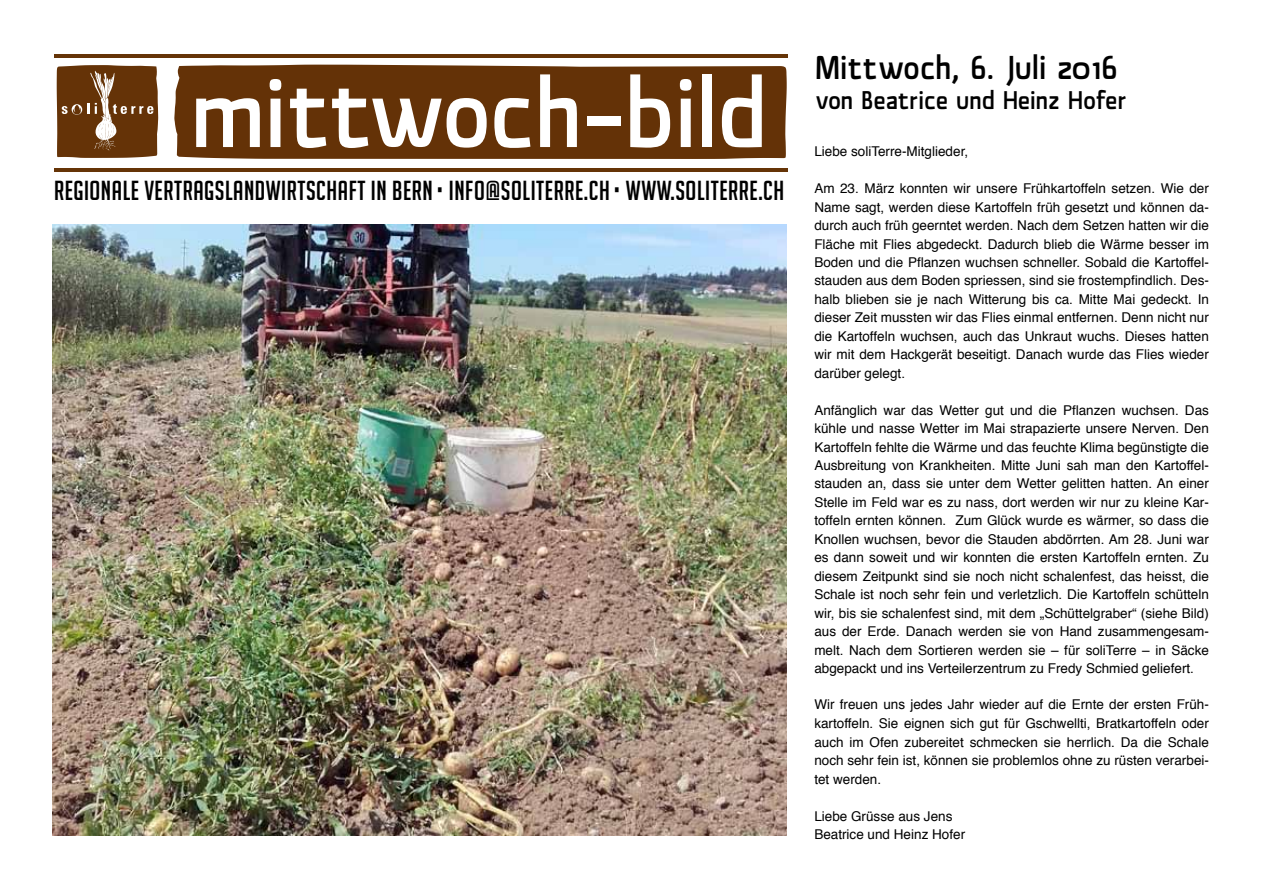
<style>
.page{position:relative;width:1263px;height:893px;background:#fff}
.page>*{position:absolute;margin:0;border:0;box-sizing:border-box;transform-origin:0 0}
.t1{font:500 96.9px "Material Sans";letter-spacing:-.005em;color:#fff}
.t2{font:500 33px "Material Sans";color:#000}
.t3{font:26.85px "Big Noodle Titling";letter-spacing:.02em;color:#000}
.t4{font:500 25.5px "Material Sans";color:#000}
.t5{font:13.5px/18.5px "Helvetica";color:#000;text-align:justify}
.s1{font-family:"Arial"}
</style>
<div class="page">
<svg style="left:57px;top:65px;width:101px;height:93px"></svg>
<hr style="left:54px;top:168px;width:734px;height:4px;background:#653407">
<hr style="left:54px;top:54px;width:734px;height:3px;background:#653407">
<div style="left:174px;top:65px;width:613px;height:94px;background:#643207"></div>
<img style="left:53px;top:224px;width:733px;height:611px">
<h1 class="t1" style="left:191px;top:60px;width:577px">mittwoch-bild</h1>
<h3 class="t3" style="left:54px;top:176px;width:732px">REGIONALE VERTRAGSLANDWIRTSCHAFT IN BERN • INFO@SOLITERRE.CH • WWW.SOLITERRE.CH</h3>
<h2 class="t2" style="left:815px;top:49px;width:304px">Mittwoch, 6. Juli 2016</h2>
<h3 class="t4" style="left:815px;top:86px;width:314px">von Beatrice und Heinz Hofer</h3>
<p class="t5" style="left:814px;top:143px;width:155px">Liebe soliTerre-Mitglieder,</p>
<p class="t5" style="left:814px;top:180px;width:396px">Am 23. März konnten wir unsere Frühkartoffeln setzen. Wie der Name sagt, werden diese Kartoffeln früh gesetzt und können da&shy;durch auch früh geerntet werden. Nach dem Setzen hatten wir die Fläche mit Flies abgedeckt. Dadurch blieb die Wärme besser im Boden und die Pflanzen wuchsen schneller. Sobald die Kartoffel&shy;stauden aus dem Boden spriessen, sind sie frostempfindlich. Des&shy;halb blieben sie je nach Witterung bis ca. Mitte Mai gedeckt. In dieser Zeit mussten wir das Flies einmal entfernen. Denn nicht nur die Kartoffeln wuchsen, auch das Unkraut wuchs. Dieses hatten wir mit dem Hackgerät beseitigt. Danach wurde das Flies wieder darüber gelegt.</p>
<p class="t5" style="left:814px;top:401px;width:396px">Anfänglich war das Wetter gut und die Pflanzen wuchsen. Das kühle und nasse Wetter im Mai strapazierte unsere Nerven. Den Kartoffeln fehlte die Wärme und das feuchte Klima begünstigte die Ausbreitung von Krankheiten. Mitte Juni sah man den Kartoffel&shy;stauden an, dass sie unter dem Wetter gelitten hatten. An einer Stelle im Feld war es zu nass, dort werden wir nur zu kleine Kar&shy;toffeln ernten können. Zum Glück wurde es wärmer, so dass die Knollen wuchsen, bevor die Stauden abdörrten. Am 28. Juni war es dann soweit und wir konnten die ersten Kartoffeln ernten. Zu diesem Zeitpunkt sind sie noch nicht schalenfest, das heisst, die Schale ist noch sehr fein und verletzlich. Die Kartoffeln schütteln wir, bis sie schalenfest sind, mit dem „Schüttelgraber“ (siehe Bild) aus der Erde. Danach werden sie von Hand zusammengesam&shy;melt. Nach dem Sortieren werden sie – für soliTerre – in Säcke abgepackt und ins Verteilerzentrum zu Fredy Schmied geliefert.</p>
<p class="t5" style="left:814px;top:696px;width:396px">Wir freuen un<span class="s1">s</span> jedes Jahr wieder auf die Ernte der ersten Früh&shy;kartoffeln. Sie eignen sich gut für Gschwellti, Bratkartoffeln oder auch im Ofen zubereitet schmecken sie herrlich. Da die Schale noch sehr fein ist, können sie problemlos ohne zu rüsten verarbei&shy;tet werden.</p>
<p class="t5" style="left:814px;top:807px;width:152px">Liebe Grüsse aus Jens<br>Beatrice und Heinz Hofer</p>
</div>
